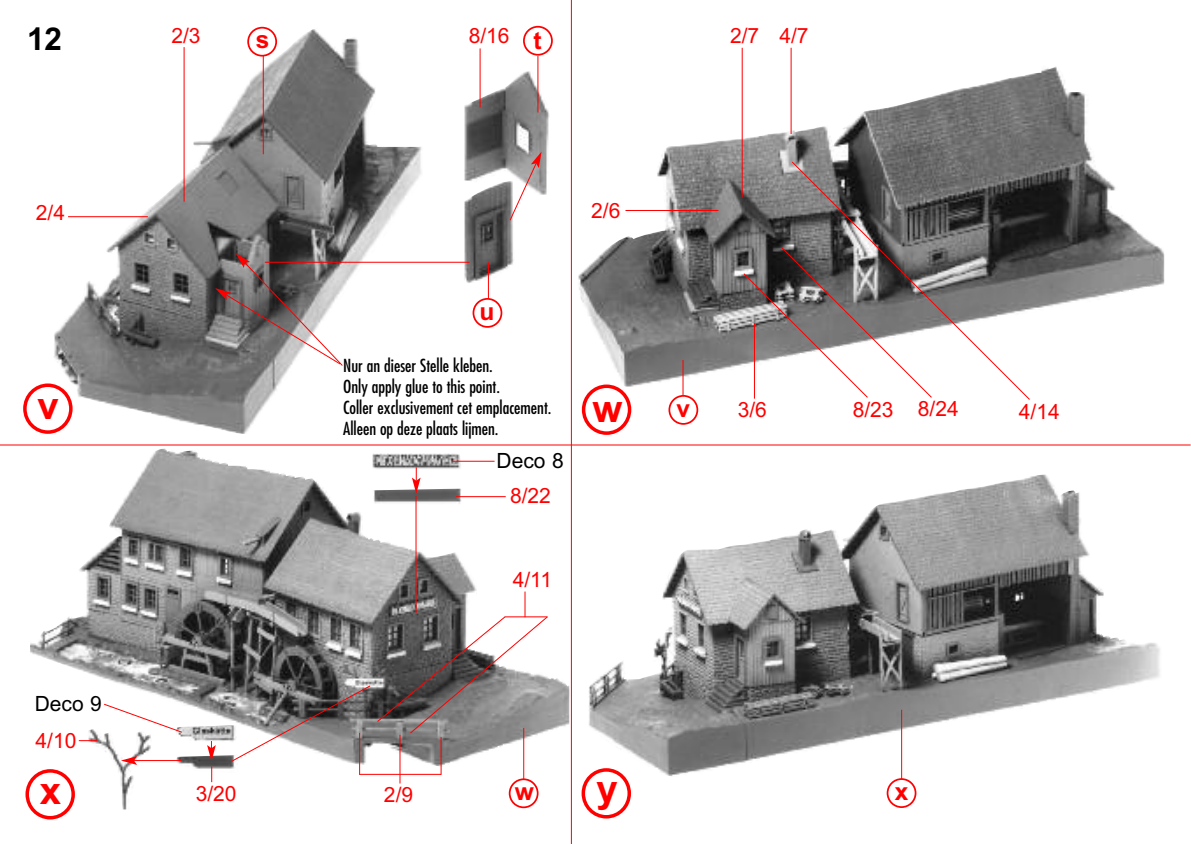
<style>
.page{position:relative;width:1191px;height:844px;background:#fff}
.page>*{position:absolute;margin:0;border:0;box-sizing:border-box;transform-origin:0 0}
.t1{font:700 38.5px "Arial";color:#f00}
.t2{font:700 31.5px "Arial";color:#000}
.t3{font:700 24.5px "Arial";color:#f00}
.t4{font:21px "Arial";color:#f00}
.t5{font:21px "Arial";color:#000}
.t6{font:condensed 17.5px/21px "Futura Std";color:#000}
.s1{font-weight:700;font-size:24.5px}
</style>
<div class="page">
<hr style="left:571px;top:0;width:1px;height:843px;background:#f00">
<hr style="left:0;top:444px;width:1190px;height:1px;background:#f00">
<img style="left:54px;top:29px;width:369px;height:405px">
<img style="left:578px;top:65px;width:586px;height:325px">
<img style="left:30px;top:448px;width:539px;height:319px">
<img style="left:589px;top:474px;width:571px;height:303px">
<img style="left:372px;top:453px;width:89px;height:51px">
<img style="left:88px;top:725px;width:150px;height:85px">
<img style="left:464px;top:70px;width:85px;height:213px">
<svg style="left:23px;top:383px;width:50px;height:50px"></svg>
<svg style="left:582px;top:384px;width:49px;height:51px"></svg>
<svg style="left:25px;top:769px;width:50px;height:50px"></svg>
<svg style="left:581px;top:768px;width:50px;height:50px"></svg>
<svg style="left:247px;top:27px;width:30px;height:30px"></svg>
<hr style="left:68px;top:216px;width:80px;height:1px;background:#f00">
<hr style="left:184px;top:47px;width:1px;height:155px;background:#f00">
<hr style="left:265px;top:262px;width:204px;height:1px;background:#f00">
<hr style="left:263px;top:55px;width:1px;height:99px;background:#f00">
<hr style="left:134px;top:759px;width:48px;height:1px;background:#f00">
<svg style="left:121px;top:756px;width:16px;height:8px"></svg>
<svg style="left:215px;top:253px;width:128px;height:113px;background:#8b8383"></svg>
<hr style="left:479px;top:48px;width:1px;height:59px;background:#f00">
<svg style="left:523px;top:26px;width:30px;height:30px"></svg>
<hr style="left:537px;top:56px;width:1px;height:56px;background:#f00">
<svg style="left:472px;top:298px;width:30px;height:30px"></svg>
<hr style="left:488px;top:262px;width:1px;height:36px;background:#f00">
<svg style="left:668px;top:395px;width:30px;height:29px"></svg>
<hr style="left:682px;top:360px;width:1px;height:35px;background:#f00">
<svg style="left:509px;top:778px;width:29px;height:30px"></svg>
<hr style="left:523px;top:727px;width:1px;height:51px;background:#f00">
<svg style="left:886px;top:778px;width:30px;height:29px"></svg>
<hr style="left:901px;top:709px;width:1px;height:69px;background:#f00">
<svg style="left:509px;top:151px;width:32px;height:70px"></svg>
<hr style="left:741px;top:48px;width:1px;height:149px;background:#f00">
<hr style="left:790px;top:48px;width:1px;height:86px;background:#f00">
<hr style="left:625px;top:210px;width:93px;height:1px;background:#f00">
<svg style="left:742px;top:246px;width:49px;height:152px"></svg>
<svg style="left:791px;top:161px;width:239px;height:239px"></svg>
<hr style="left:399px;top:734px;width:1px;height:49px;background:#f00">
<hr style="left:440px;top:736px;width:1px;height:38px;background:#f00">
<hr style="left:359px;top:732px;width:1px;height:42px;background:#f00">
<hr style="left:359px;top:773px;width:82px;height:1px;background:#f00">
<hr style="left:456px;top:496px;width:50px;height:1px;background:#f00">
<hr style="left:415px;top:496px;width:1px;height:117px;background:#f00">
<hr style="left:452px;top:460px;width:42px;height:1px;background:#f00">
<svg style="left:412px;top:467px;width:8px;height:26px"></svg>
<svg style="left:103px;top:703px;width:80px;height:30px"></svg>
<svg style="left:207px;top:740px;width:9px;height:41px"></svg>
<svg style="left:79px;top:740px;width:18px;height:1px"></svg>
<svg style="left:230px;top:591px;width:318px;height:171px"></svg>
<h2 class="t2" style="left:27px;top:20px;width:37px">12</h2>
<p class="t4" style="left:36px;top:201px;width:31px">2/4</p>
<h3 class="t3" style="left:256px;top:26px;width:15px">s</h3>
<p class="t4" style="left:469px;top:23px;width:74px">8/16 <span class="s1">t</span></p>
<p class="t4" style="left:171px;top:24px;width:31px">2/3</p>
<p class="t4" style="left:730px;top:23px;width:31px">2/7</p>
<p class="t4" style="left:779px;top:23px;width:31px">4/7</p>
<h3 class="t3" style="left:479px;top:297px;width:16px">u</h3>
<p class="t4" style="left:591px;top:198px;width:31px">2/6</p>
<p class="t6" style="left:343px;top:356px;width:210px">Nur an dieser Stelle kleben.<br>Only apply glue to this point.<br>Coller exclusivement cet emplacement.<br>Alleen op deze plaats lijmen.</p>
<h1 class="t1" style="left:37px;top:383px;width:23px">v</h1>
<h1 class="t1" style="left:592px;top:385px;width:31px">w</h1>
<p class="t5" style="left:496px;top:448px;width:69px">Deco 8</p>
<p class="t4" style="left:510px;top:483px;width:42px">8/22</p>
<p class="t5" style="left:35px;top:691px;width:69px">Deco 9</p>
<p class="t4" style="left:36px;top:728px;width:42px">4/10</p>
<p class="t4" style="left:513px;top:567px;width:41px">4/11</p>
<h3 class="t3" style="left:676px;top:394px;width:15px">v</h3>
<p class="t4" style="left:737px;top:397px;width:31px">3/6</p>
<p class="t4" style="left:852px;top:397px;width:107px">8/23 8/24</p>
<p class="t4" style="left:1019px;top:399px;width:42px">4/14</p>
<h1 class="t1" style="left:40px;top:767px;width:23px">x</h1>
<h1 class="t1" style="left:596px;top:766px;width:23px">y</h1>
<p class="t4" style="left:196px;top:780px;width:42px">3/20</p>
<p class="t4" style="left:384px;top:782px;width:31px">2/9</p>
<h3 class="t3" style="left:515px;top:777px;width:21px">w</h3>
<h3 class="t3" style="left:894px;top:777px;width:15px">x</h3>
</div>
